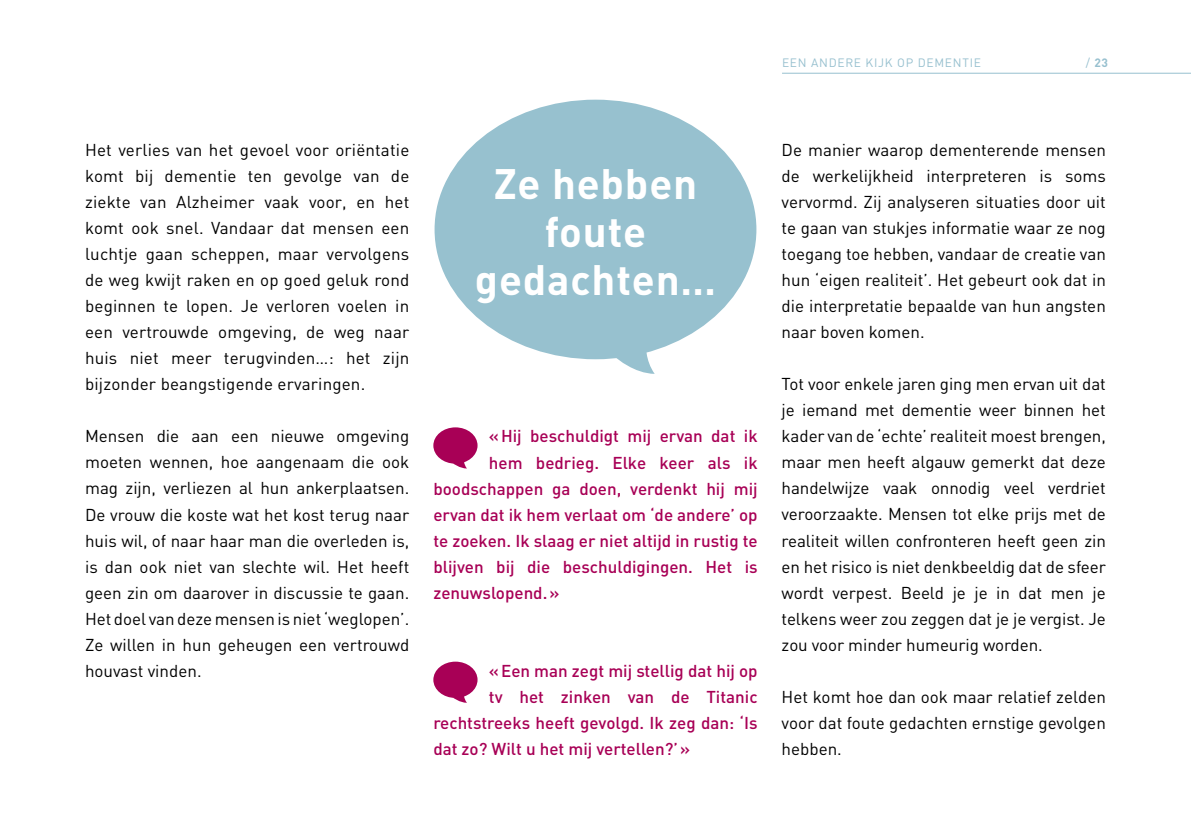
<style>
.page{position:relative;width:1191px;height:840px;background:#fff}
.page>*{position:absolute;margin:0;border:0;box-sizing:border-box;transform-origin:0 0}
.t1{font:700 42px/48px "DIN";letter-spacing:.02em;color:#fff;text-align:center}
.t2{font:17px/26px "DIN";color:#000;text-align:justify}
.t3{font:500 17px "DIN";color:#a80056}
.t4{font:12px "DIN";letter-spacing:.06em;color:#97c0cf}
.t5{font:700 12px "DIN";color:#97c0cf}
.s1{font-weight:400}
</style>
<div class="page">
<hr style="left:782px;top:73px;width:409px;height:1px;background:#97c0cf">
<div style="left:434px;top:100px;width:322px;height:259px;background:#97c1cf;border-radius:50%"></div>
<svg style="left:616px;top:350px;width:38px;height:23px"></svg>
<div style="left:433px;top:427px;width:44px;height:36px;background:#a80056;border-radius:50%"></div>
<svg style="left:453px;top:460px;width:14px;height:8px"></svg>
<div style="left:433px;top:661px;width:44px;height:36px;background:#a80056;border-radius:50%"></div>
<svg style="left:453px;top:694px;width:14px;height:8px"></svg>
<p class="t4" style="left:782px;top:55px;width:197px">Een andere kijk op dementie</p>
<p class="t5" style="left:1085px;top:55px;width:24px"><span class="s1">/</span> 23</p>
<p class="t2" style="left:85px;top:137px;width:326px">Het verlies van het gevoel voor oriëntatie komt bij dementie ten gevolge van de ziekte van Alzheimer vaak voor, en het komt ook snel. Vandaar dat mensen een luchtje gaan scheppen, maar vervolgens de weg kwijt raken en op goed geluk rond beginnen te lopen. Je verloren voelen in een vertrouwde omgeving, de weg naar huis niet meer terugvinden…: het zijn bijzonder beangstigende ervaringen.</p>
<p class="t2" style="left:85px;top:422px;width:326px">Mensen die aan een nieuwe omgeving moeten wennen, hoe aangenaam die ook mag zijn, verliezen al hun ankerplaatsen.<br>De vrouw die koste wat het kost terug naar huis wil, of naar haar man die overleden is, is dan ook niet van slechte wil. Het heeft geen zin om daarover in discussie te gaan.<br>Het doel van deze mensen is niet ‘weglopen’.<br>Ze willen in hun geheugen een vertrouwd houvast vinden.</p>
<p class="t3" style="left:489px;top:425px;width:270px">« Hij beschuldigt mij ervan dat ik</p>
<h1 class="t1" style="left:475px;top:158px;width:243px">Ze hebben foute gedachten…</h1>
<p class="t3" style="left:489px;top:451px;width:270px">hem bedrieg. Elke keer als ik</p>
<p class="t3" style="left:433px;top:477px;width:326px">boodschappen ga doen, verdenkt hij mij</p>
<p class="t3" style="left:433px;top:503px;width:326px">ervan dat ik hem verlaat om ‘de andere’ op</p>
<p class="t3" style="left:433px;top:529px;width:326px">te zoeken. Ik slaag er niet altijd in rustig te</p>
<p class="t3" style="left:433px;top:555px;width:326px">blijven bij die beschuldigingen. Het is</p>
<p class="t3" style="left:433px;top:581px;width:128px">zenuwslopend. »</p>
<p class="t3" style="left:489px;top:659px;width:270px">« Een man zegt mij stellig dat hij op</p>
<p class="t3" style="left:489px;top:685px;width:270px">tv het zinken van de Titanic</p>
<p class="t3" style="left:433px;top:711px;width:326px">rechtstreeks heeft gevolgd. Ik zeg dan: ‘Is</p>
<p class="t3" style="left:433px;top:737px;width:258px">dat zo? Wilt u het mij vertellen?’ »</p>
<p class="t2" style="left:781px;top:137px;width:326px">De manier waarop dementerende mensen de werkelijkheid interpreteren is soms vervormd. Zij analyseren situaties door uit te gaan van stukjes informatie waar ze nog toegang toe hebben, vandaar de creatie van hun ‘eigen realiteit’. Het gebeurt ook dat in die interpretatie bepaalde van hun angsten naar boven komen.</p>
<p class="t2" style="left:781px;top:370px;width:326px">Tot voor enkele jaren ging men ervan uit dat je iemand met dementie weer binnen het kader van de ‘echte’ realiteit moest brengen, maar men heeft algauw gemerkt dat deze handelwijze vaak onnodig veel verdriet veroorzaakte. M ensen tot elke prijs met de realiteit willen confronteren heeft geen zin en het risico is niet denkbeeldig dat de sfeer wordt verpest. Beeld je je in dat men je telkens weer zou zeggen dat je je vergist. Je zou voor minder humeurig worden.</p>
<p class="t2" style="left:781px;top:682px;width:326px">Het komt hoe dan ook maar relatief zelden voor dat foute gedachten ernstige gevolgen hebben.</p>
</div>
